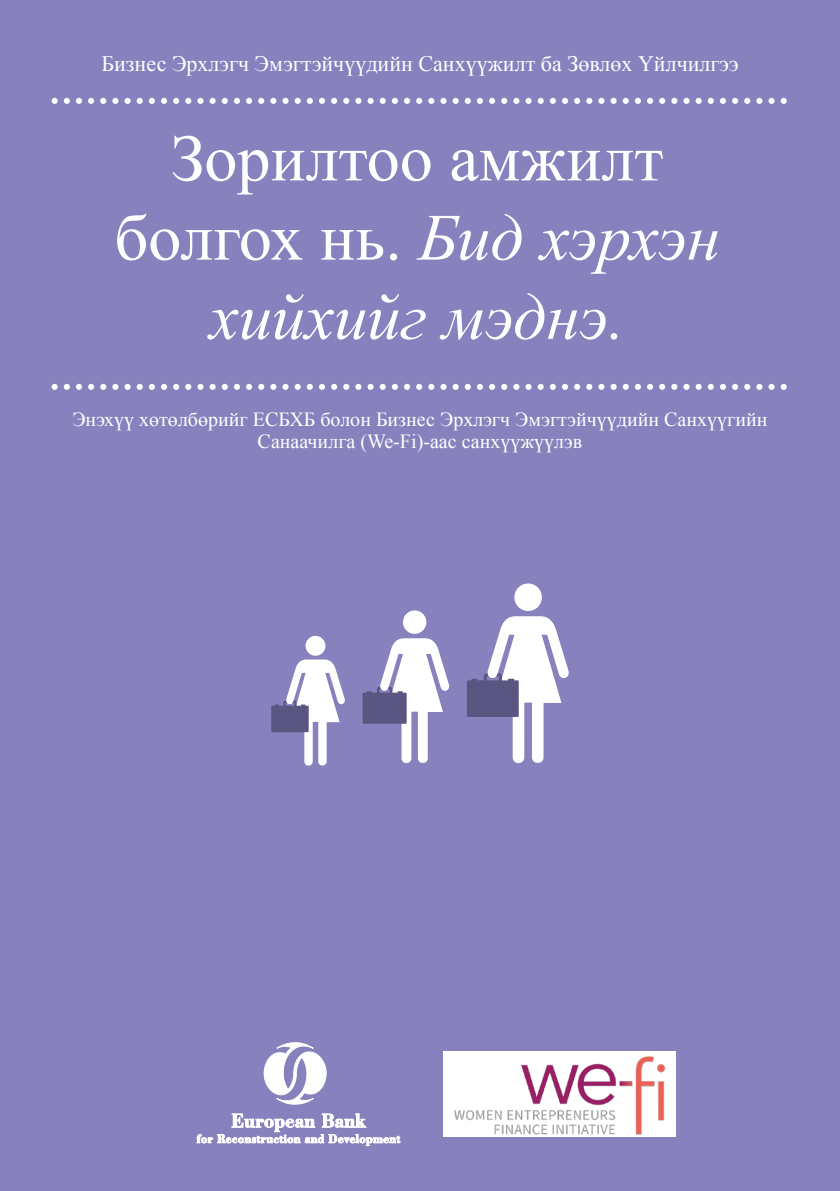
<style>
.page{position:relative;width:840px;height:1191px;background:#fff}
.page>*{position:absolute;margin:0;border:0;box-sizing:border-box;transform-origin:0 0}
.heading_1{font:italic 66px/79.2px "Mogul Times New Roman";color:#fff;text-align:center}
.heading_1-2{font:66px "Mogul Times New Roman";color:#fff}
.heading_2{font:22px "Mogul Times New Roman";color:#fff}
.heading_2-2{font:20px/22px "Mogul Times New Roman";color:#fff;text-align:center}
.s1{font-style:normal}
</style>
<div class="page">
<div style="left:0;top:0;width:839px;height:1191px;background:#8781bd"></div>
<svg style="left:196px;top:1113px;width:204px;height:32px"></svg>
<svg style="left:264px;top:1042px;width:62px;height:62px"></svg>
<svg style="left:286px;top:583px;width:282px;height:183px"></svg>
<svg style="left:271px;top:673px;width:247px;height:59px"></svg>
<svg style="left:51px;top:384px;width:736px;height:6px"></svg>
<svg style="left:51px;top:98px;width:736px;height:6px"></svg>
<div style="left:443px;top:1051px;width:232px;height:85px;background:#fff"></div>
<img style="left:454px;top:1056px;width:212px;height:79px">
<p class="heading_2" style="left:101px;top:49px;width:638px">Бизнес Эрхлэгч Эмэгтэйчүүдийн Санхүүжилт ба Зөвлөх Үйлчилгээ</p>
<p class="heading_1-2" style="left:171px;top:114px;width:493px">Зорилтоо амжилт</p>
<p class="heading_1" style="left:115px;top:196px;width:606px"><span class="s1">болгох нь.</span> Бид хэрхэн хийхийг мэднэ.</p>
<p class="heading_2-2" style="left:72px;top:407px;width:696px">Энэхүү хөтөлбөрийг ЕСБХБ болон Бизнес Эрхлэгч Эмэгтэйчүүдийн Санхүүгийн<br>Санаачилга (We-Fi)-аас санхүүжүүлэв</p>
</div>
